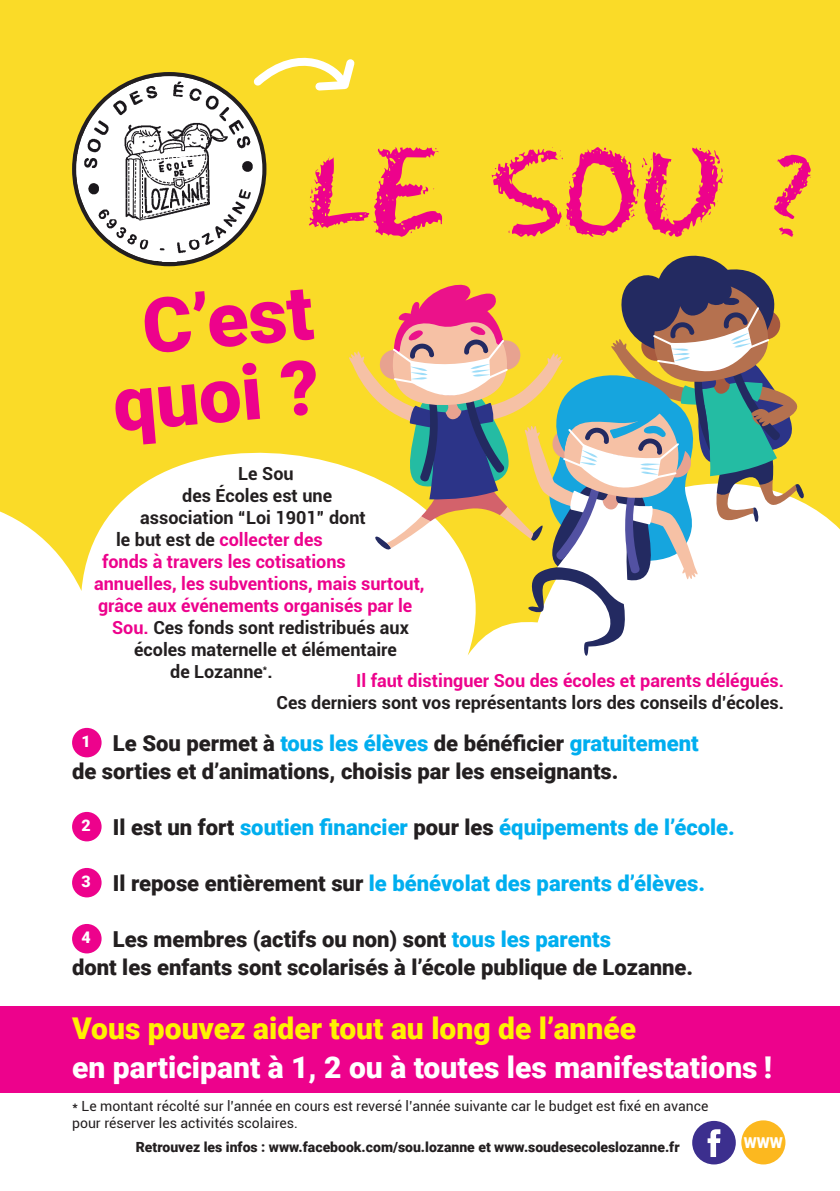
<style>
.page{position:relative;width:840px;height:1191px;background:#fff}
.page>*{position:absolute;margin:0;border:0;box-sizing:border-box;transform-origin:0 0}
.t1{font:112px "Eraser";color:#ed028c}
.t2{font:900 76px "Roboto";color:#ed028c}
.t3{font:900 30px "Roboto";color:#fff}
.t4{font:900 30px "Roboto";color:#fff101}
.t5{font:900 22px/28px "Roboto";color:#231f20}
.t6{font:900 22px "Roboto";color:#00aeef}
.t7{font:700 18px "Roboto";color:#231f20}
.t8{font:700 18px "Roboto";color:#ed028c}
.t9{font:900 16px "Roboto";color:#fff}
.t10{font:900 15px "Roboto";color:#fff}
.t11{font:14px/16.8px "Roboto";color:#231f20}
.t12{font:900 14px "Roboto";color:#231f20}
.s1{color:#231f20}
.s2{color:#ed028c}
.s3{color:#00aeef}
</style>
<div class="page">
<div style="left:0;top:0;width:839px;height:1191px;background:#fadb28"></div>
<div style="left:0;top:452px;width:839px;height:739px;background:#fff"></div>
<svg style="left:348px;top:255px;width:457px;height:401px"></svg>
<div style="left:0;top:1006px;width:839px;height:86px;background:#ed028c"></div>
<svg style="left:253px;top:57px;width:102px;height:34px"></svg>
<img style="left:110px;top:74px;width:118px;height:21px">
<img style="left:91px;top:95px;width:157px;height:21px">
<img style="left:80px;top:116px;width:178px;height:20px">
<img style="left:74px;top:136px;width:190px;height:62px">
<img style="left:79px;top:198px;width:180px;height:21px">
<img style="left:88px;top:219px;width:162px;height:21px">
<img style="left:106px;top:240px;width:126px;height:21px">
<div style="left:72px;top:72px;width:194px;height:194px;border:4px solid #231f20;border-radius:50%"></div>
<div style="left:72px;top:728px;width:29px;height:29px;background:#ed028c;border-radius:50%"></div>
<div style="left:72px;top:812px;width:29px;height:29px;background:#ed028c;border-radius:50%"></div>
<div style="left:72px;top:868px;width:29px;height:29px;background:#ed028c;border-radius:50%"></div>
<div style="left:72px;top:924px;width:29px;height:29px;background:#ed028c;border-radius:50%"></div>
<div style="left:741px;top:1120px;width:44px;height:44px;background:#fcb81f;border-radius:50%"></div>
<svg style="left:691px;top:1120px;width:44px;height:44px;background:#7e75b4"></svg>
<p class="t1" style="left:306px;top:128px;width:508px">LE SOU ?</p>
<p class="t2" style="left:138px;top:274px;width:172px;rotate:-5deg">C’est</p>
<p class="t2" style="left:108px;top:351px;width:208px;rotate:-5deg">quoi ?</p>
<p class="t7" style="left:238px;top:461px;width:57px">Le Sou</p>
<p class="t7" style="left:182px;top:483px;width:151px">des Écoles est une</p>
<p class="t7" style="left:140px;top:505px;width:227px">association “Loi 1901” dont</p>
<p class="t8" style="left:116px;top:527px;width:208px"><span class="s1">le but est de</span> collecter des</p>
<p class="t8" style="left:102px;top:549px;width:245px">fonds à travers les cotisations</p>
<p class="t8" style="left:94px;top:571px;width:332px">annuelles, les subventions, mais surtout,</p>
<p class="t8" style="left:98px;top:593px;width:315px">grâce aux événements organisés par le</p>
<p class="t7" style="left:112px;top:615px;width:298px"><span class="s2">Sou.</span> Ces fonds sont redistribués aux</p>
<p class="t7" style="left:134px;top:637px;width:264px">écoles maternelle et élémentaire</p>
<p class="t7" style="left:170px;top:659px;width:104px">de Lozanne<sup>*</sup>.</p>
<p class="t8" style="left:356px;top:667px;width:429px">Il faut distinguer Sou des écoles et parents délégués.</p>
<p class="t7" style="left:276px;top:689px;width:508px">Ces derniers sont vos représentants lors des conseils d’écoles.</p>
<p class="t5" style="left:72px;top:728px;width:627px;text-indent:41px">Le Sou permet à <span class="s3">tous les élèves</span> de bénéficier <span class="s3">gratuitement </span>de sorties et d’animations, choisis par les enseignants.</p>
<p class="t9" style="left:81px;top:814px;width:11px">2</p>
<p class="t6" style="left:113px;top:812px;width:623px"><span class="s1">Il est un fort</span> soutien financier <span class="s1">pour les</span> équipements de l’école.</p>
<p class="t9" style="left:81px;top:870px;width:11px">3</p>
<p class="t6" style="left:113px;top:868px;width:593px"><span class="s1">Il repose entièrement sur</span> le bénévolat des parents d’élèves.</p>
<p class="t9" style="left:81px;top:926px;width:11px">4</p>
<p class="t5" style="left:113px;top:924px;width:499px">Les membres (actifs ou non) sont <span class="s3">tous les parents</span></p>
<p class="t5" style="left:72px;top:952px;width:622px">dont les enfants sont scolarisés à l’école publique de Lozanne.</p>
<p class="t4" style="left:72px;top:1007px;width:565px">Vous pouvez aider tout au long de l’année</p>
<p class="t3" style="left:72px;top:1045px;width:701px">en participant à 1, 2 ou à toutes les manifestations !</p>
<p class="t11" style="left:72px;top:1097px;width:637px">* Le montant récolté sur l’année en cours est reversé l’année suivante car le budget est fixé en avance pour réserver les activités scolaires.</p>
<p class="t9" style="left:81px;top:730px;width:11px">1</p>
<p class="t12" style="left:136px;top:1137px;width:545px">Retrouvez les infos : www.facebook.com/sou.lozanne et www.soudesecoleslozanne.fr</p>
<p class="t10" style="left:743px;top:1132px;width:41px">WWW</p>
</div>
